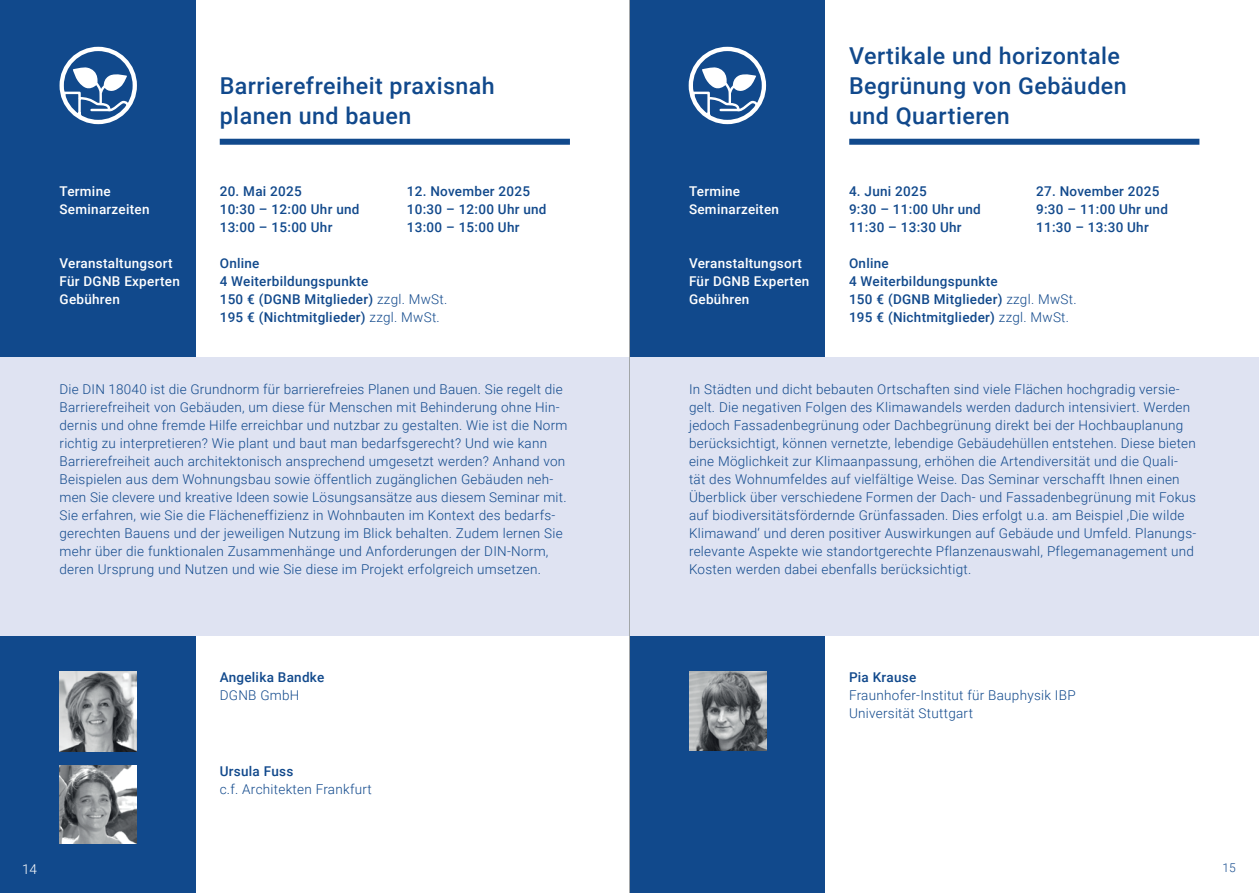
<style>
.page{position:relative;width:1259px;height:893px;background:#fff}
.page>*{position:absolute;margin:0;border:0;box-sizing:border-box;transform-origin:0 0}
.t1{font:500 23.25px/30px "Roboto";letter-spacing:.02em;color:#11498c}
.t2{font:300 13.5px/18px "Roboto";letter-spacing:.02em;color:#11498c}
.t3{font:500 13.5px/18px "Roboto";letter-spacing:.02em;color:#11498c}
.t4{font:500 13.5px/18px "Roboto";letter-spacing:.02em;color:#fff}
.t5{font:300 13.5px "Roboto";color:#fff}
.t6{font:300 12px "Roboto";color:#11498c}
.s1{font-weight:300}
</style>
<div class="page">
<div style="left:0;top:0;width:196px;height:893px;background:#11498c"></div>
<div style="left:629px;top:0;width:196px;height:893px;background:#11498c"></div>
<div style="left:0;top:358px;width:1259px;height:278px;background:#dfe3f2"></div>
<div style="left:220px;top:139px;width:350px;height:6px;background:#11498c"></div>
<div style="left:849px;top:139px;width:350px;height:6px;background:#11498c"></div>
<div style="left:60px;top:47px;width:77px;height:77px;border:4px solid #fff;border-radius:50%"></div>
<svg style="left:62px;top:67px;width:68px;height:55px"></svg>
<div style="left:688px;top:47px;width:78px;height:77px;border:4px solid #fff;border-radius:50%"></div>
<svg style="left:691px;top:67px;width:68px;height:55px"></svg>
<img style="left:689px;top:672px;width:77px;height:79px">
<img style="left:60px;top:765px;width:77px;height:79px">
<img style="left:60px;top:672px;width:77px;height:79px">
<hr style="left:629px;top:0;width:1px;height:893px;background:#a2a6a8">
<p class="t4" style="left:60px;top:181px;width:91px">Termine<br>Seminarzeiten</p>
<p class="t4" style="left:60px;top:253px;width:122px">Veranstaltungsort<br>Für DGNB Experten<br>Gebühren</p>
<h1 class="t1" style="left:220px;top:70px;width:277px">Barrierefreiheit praxisnah planen und bauen</h1>
<p class="t3" style="left:407px;top:181px;width:141px">12. November 2025<br>10:30 – 12:00 Uhr und<br>13:00 – 15:00 Uhr</p>
<p class="t3" style="left:220px;top:181px;width:141px">20. Mai 2025<br>10:30 – 12:00 Uhr und<br>13:00 – 15:00 Uhr</p>
<p class="t3" style="left:220px;top:253px;width:229px">Online<br>4 Weiterbildungspunkte<br>150 € (DGNB Mitglieder) <span class="s1">zzgl. MwSt.<br></span>195 € (Nichtmitglieder) <span class="s1">zzgl. MwSt.</span></p>
<p class="t2" style="left:60px;top:380px;width:509px">Die DIN 18040 ist die Grundnorm für barrierefreies Planen und Bauen. Sie regelt die Barrierefreiheit von Gebäuden, um diese für Menschen mit Behinderung ohne Hin&shy;dernis und ohne fremde Hilfe erreichbar und nutzbar zu gestalten. Wie ist die Norm richtig zu interpretieren? Wie plant und baut man bedarfsgerecht? Und wie kann Barrierefreiheit auch architektonisch ansprechend umgesetzt werden? Anhand von Beispielen aus dem Wohnungsbau sowie öffentlich zugänglichen Gebäuden neh&shy;men Sie clevere und kreative Ideen sowie Lösungsansätze aus diesem Seminar mit.<br>Sie erfahren, wie Sie die Flächeneffizienz in Wohnbauten im Kontext des bedarfs&shy;gerechten Bauens und der jeweiligen Nutzung im Blick behalten. Zudem lernen Sie mehr über die funktionalen Zusammenhänge und Anforderungen der DIN-Norm, deren Ursprung und Nutzen und wie Sie diese im Projekt erfolgreich umsetzen.</p>
<p class="t3" style="left:220px;top:667px;width:106px">Angelika Bandke</p>
<p class="t2" style="left:220px;top:685px;width:81px">DGNB GmbH</p>
<p class="t3" style="left:220px;top:761px;width:75px">Ursula Fuss</p>
<p class="t2" style="left:220px;top:779px;width:154px">c.f. Architekten Frankfurt</p>
<p class="t4" style="left:689px;top:181px;width:91px">Termine<br>Seminarzeiten</p>
<p class="t4" style="left:689px;top:253px;width:122px">Veranstaltungsort<br>Für DGNB Experten<br>Gebühren</p>
<h1 class="t1" style="left:849px;top:40px;width:279px">Vertikale und horizontale<br>Begrünung von Gebäuden und Quartieren</h1>
<p class="t3" style="left:1036px;top:181px;width:133px">27. November 2025<br>9:30 – 11:00 Uhr und<br>11:30 – 13:30 Uhr</p>
<p class="t3" style="left:849px;top:181px;width:133px">4. Juni 2025<br>9:30 – 11:00 Uhr und<br>11:30 – 13:30 Uhr</p>
<p class="t3" style="left:849px;top:253px;width:229px">Online<br>4 Weiterbildungspunkte<br>150 € (DGNB Mitglieder) <span class="s1">zzgl. MwSt.<br></span>195 € (Nichtmitglieder) <span class="s1">zzgl. MwSt.</span></p>
<p class="t2" style="left:689px;top:380px;width:509px">In Städten und dicht bebauten Ortschaften sind viele Flächen hochgradig versie&shy;gelt. Die negativen Folgen des Klimawandels werden dadurch intensiviert. Werden jedoch Fassadenbegrünung oder Dachbegrünung direkt bei der Hochbauplanung berücksichtigt, können vernetzte, lebendige Gebäudehüllen entstehen. Diese bieten eine Möglichkeit zur Klimaanpassung, erhöhen die Artendiversität und die Quali&shy;tät des Wohnumfeldes auf vielfältige Weise. Das Seminar verschafft Ihnen einen Überblick über verschiedene Formen der Dach- und Fassadenbegrünung mit Fokus auf biodiversitätsfördernde Grünfassaden. Dies erfolgt u.a. am Beispiel ‚Die wilde Klimawand‘ und deren positiver Auswirkungen auf Gebäude und Umfeld. Planungs&shy;relevante Aspekte wie standortgerechte Pflanzenauswahl, Pflegemanagement und Kosten werden dabei ebenfalls berücksichtigt.</p>
<p class="t3" style="left:849px;top:668px;width:69px">Pia Krause</p>
<p class="t2" style="left:849px;top:686px;width:228px">Fraunhofer-Institut für Bauphysik IBP<br>Universität Stuttgart</p>
<p class="t5" style="left:22px;top:859px;width:16px">14</p>
<p class="t6" style="left:1222px;top:860px;width:15px">15</p>
</div>
